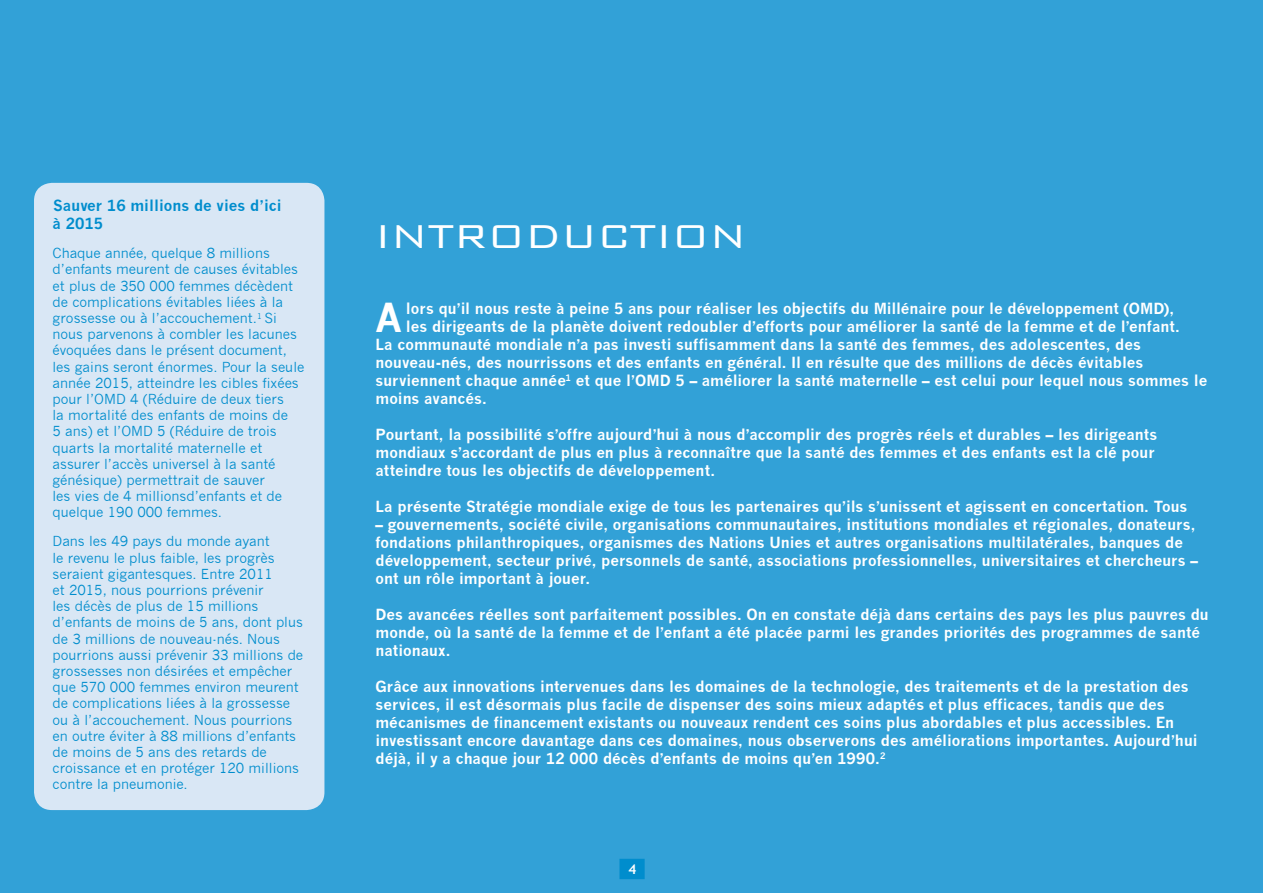
<style>
.page{position:relative;width:1263px;height:893px;background:#32a1d7}
.page>*{position:absolute;margin:0;border:0;box-sizing:border-box;transform-origin:0 0}
.t1{font:300 44.25px "Bank Gothic";color:#fff}
.t2{font:700 39.15px "News Gothic";color:#fff}
.t3{font:700 15px/18px "News Gothic";color:#fff}
.t4{font:700 15px/18px "News Gothic";color:#008dcd}
.t5{font:13.5px/16.2px "News Gothic";color:#008dcd}
.t6{font:700 13.5px "Trebuchet MS";color:#fff}
</style>
<div class="page">
<svg style="left:619px;top:859px;width:26px;height:20px"></svg>
<div style="left:34px;top:183px;width:290px;height:627px;background:#d9e7f5;border-radius:18px"></div>
<p class="t4" style="left:53px;top:196px;width:231px">Sauver 16 millions de vies d’ici à 2015</p>
<p class="t5" style="left:53px;top:245px;width:253px">Chaque année, quelque 8 millions d’enfants meurent de causes évitables et plus de 350 000 femmes décèdent de complications évitables liées à la grossesse ou à l’accouchement.<sup>1</sup> Si nous parvenons à combler les lacunes évoquées dans le présent document, les gains seront énormes. Pour la seule année 2015, atteindre les cibles fixées pour l’OMD 4 (Réduire de deux tiers<br>la mortalité des enfants de moins de<br>5 ans) et l’OMD 5 (Réduire de trois quarts la mortalité maternelle et assurer l’accès universel à la santé génésique) permettrait de sauver<br>les vies de 4 millionsd’enfants et de quelque 190 000 femmes.</p>
<p class="t5" style="left:53px;top:533px;width:252px">Dans les 49 pays du monde ayant<br>le revenu le plus faible, les progrès seraient gigantesques. Entre 2011<br>et 2015, nous pourrions prévenir<br>les décès de plus de 15 millions d’enfants de moins de 5 ans, dont plus de 3 millions de nouveau-nés. Nous pourrions aussi prévenir 33 millions de grossesses non désirées et empêcher que 570 000 femmes environ meurent de complications liées à la grossesse ou à l’accouchement. Nous pourrions en outre éviter à 88 millions d’enfants de moins de 5 ans des retards de croissance et en protéger 120 millions contre la pneumonie.</p>
<h1 class="t1" style="left:375px;top:202px;width:373px">INTRODUCTION</h1>
<h2 class="t2" style="left:375px;top:294px;width:28px">A</h2>
<p class="t3" style="left:406px;top:299px;width:770px">lors qu’il nous reste à peine 5 ans pour réaliser les objectifs du Millénaire pour le développement (OMD),</p>
<p class="t3" style="left:406px;top:317px;width:776px">les dirigeants de la planète doivent redoubler d’efforts pour améliorer la santé de la femme et de l’enfant.</p>
<p class="t3" style="left:375px;top:335px;width:767px">La communauté mondiale n’a pas investi suffisamment dans la santé des femmes, des adolescentes, des</p>
<p class="t3" style="left:375px;top:353px;width:769px">nouveau-nés, des nourrissons et des enfants en général. Il en résulte que des millions de décès évitables</p>
<p class="t3" style="left:375px;top:371px;width:833px">surviennent chaque année<sup>1</sup> et que l’OMD 5 – améliorer la santé maternelle – est celui pour lequel nous sommes le</p>
<p class="t3" style="left:375px;top:389px;width:113px">moins avancés.</p>
<p class="t3" style="left:375px;top:425px;width:783px">Pourtant, la possibilité s’offre aujourd’hui à nous d’accomplir des progrès réels et durables – les dirigeants mondiaux s’accordant de plus en plus à reconnaître que la santé des femmes et des enfants est la clé pour atteindre tous les objectifs de développement.</p>
<p class="t3" style="left:375px;top:497px;width:813px">La présente Stratégie mondiale exige de tous les partenaires qu’ils s’unissent et agissent en concertation. Tous</p>
<p class="t3" style="left:375px;top:515px;width:824px">– gouvernements, société civile, organisations communautaires, institutions mondiales et régionales, donateurs, fondations philanthropiques, organismes des Nations Unies et autres organisations multilatérales, banques de développement, secteur privé, personnels de santé, associations professionnelles, universitaires et chercheurs – ont un rôle important à jouer.</p>
<p class="t3" style="left:375px;top:605px;width:835px">Des avancées réelles sont parfaitement possibles. On en constate déjà dans certains des pays les plus pauvres du monde, où la santé de la femme et de l’enfant a été placée parmi les grandes priorités des programmes de santé nationaux.</p>
<p class="t3" style="left:375px;top:677px;width:824px">Grâce aux innovations intervenues dans les domaines de la technologie, des traitements et de la prestation des services, il est désormais plus facile de dispenser des soins mieux adaptés et plus efficaces, tandis que des mécanismes de financement existants ou nouveaux rendent ces soins plus abordables et plus accessibles. En investissant encore davantage dans ces domaines, nous observerons des améliorations importantes. Aujourd’hui déjà, il y a chaque jour 12 000 décès d’enfants de moins qu’en 1990.<sup>2</sup></p>
<p class="t6" style="left:628px;top:861px;width:9px">4</p>
</div>
